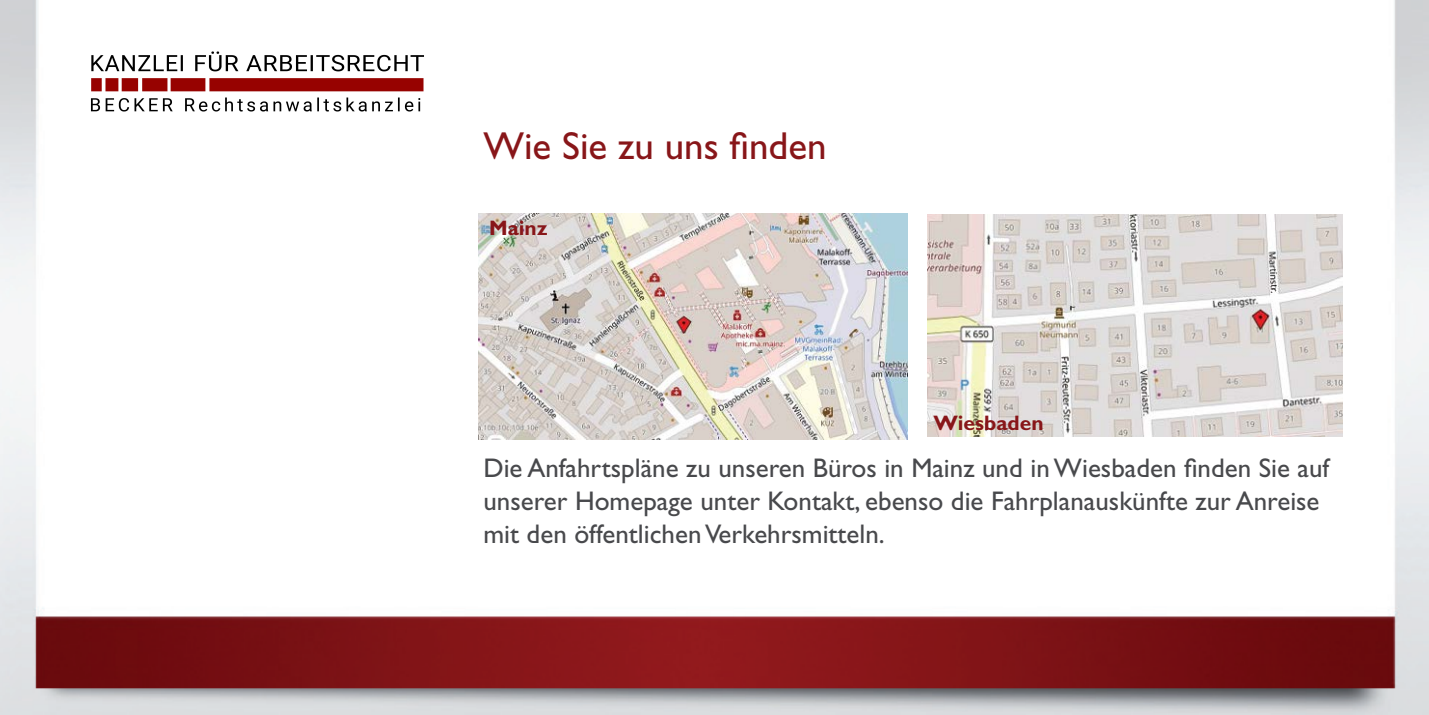
<style>
.page{position:relative;width:1429px;height:715px;background:#fff}
.page>*{position:absolute;margin:0;border:0;box-sizing:border-box;transform-origin:0 0}
.t1{font:39px "Gill Sans";color:#881619}
.t2{font:27px/33px "Gill Sans";color:#48494c}
.t3{font:700 21px "Gill Sans";color:#881619}
</style>
<div class="page">
<img style="left:0;top:0;width:1429px;height:714px">
<img style="left:928px;top:214px;width:414px;height:222px">
<img style="left:479px;top:213px;width:428px;height:226px">
<img style="left:79px;top:42px;width:357px;height:78px">
<h1 class="t1" style="left:483px;top:123px;width:345px">Wie Sie zu uns finden</h1>
<p class="t3" style="left:489px;top:215px;width:60px">Mainz</p>
<p class="t3" style="left:933px;top:410px;width:112px">Wiesbaden</p>
<p class="t2" style="left:483px;top:451px;width:847px">Die Anfahrtspläne zu unseren Büros in Mainz und in Wiesbaden finden Sie auf unserer Homepage unter Kontakt, ebenso die Fahrplanauskünfte zur Anreise mit den öffentlichen Verkehrsmitteln.</p>
</div>
